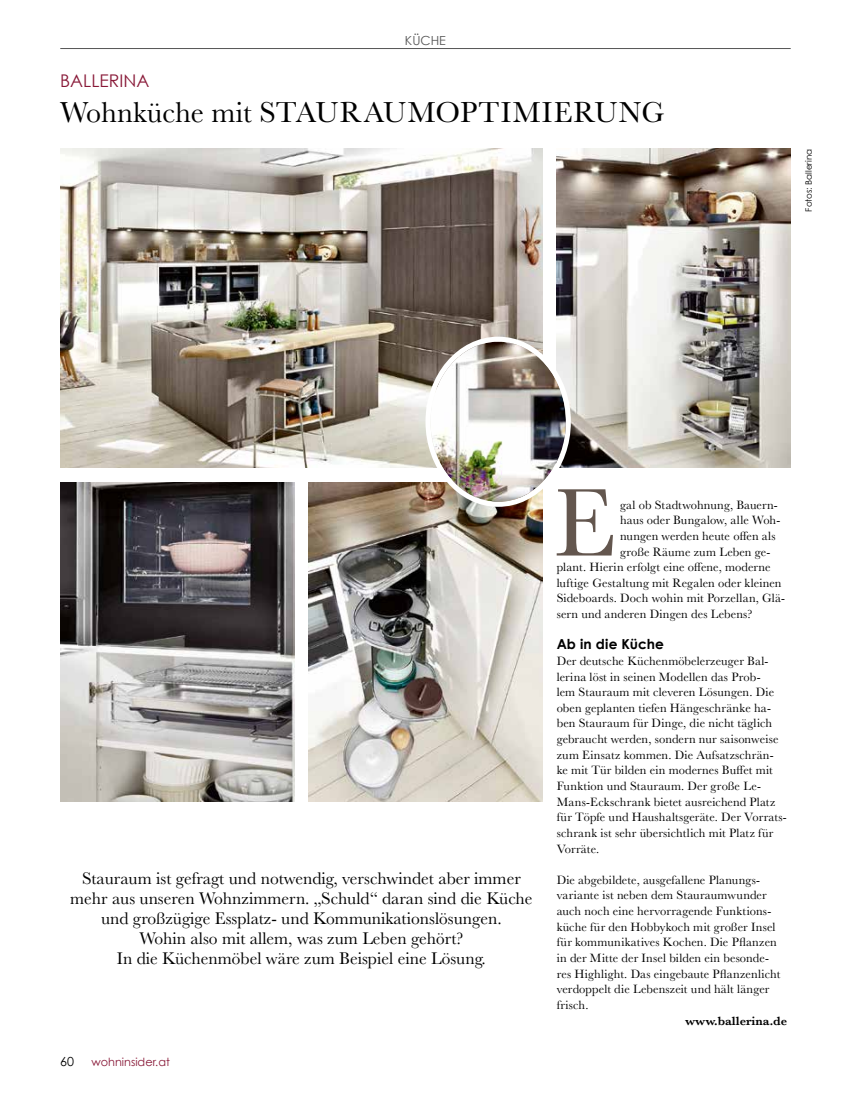
<style>
.page{position:relative;width:851px;height:1099px;background:#fff}
.page>*{position:absolute;margin:0;border:0;box-sizing:border-box;transform-origin:0 0}
.t1{font:100px "Baskerville";color:#63564e}
.t2{font:30px "Baskerville";color:#000}
.t3{font:17.5px/20px "Baskerville";color:#000;text-align:center}
.t4{font:17.5px "Century Gothic";color:#881837}
.t5{font:700 13.75px "Century Gothic";letter-spacing:.01em;color:#000}
.t6{font:12.5px/15.6px "Baskerville";letter-spacing:.01em;color:#000}
.t7{font:600 12.5px "Baskerville";color:#000}
.t8{font:12.5px "Century Gothic";color:#565656}
.t9{font:12.5px "Century Gothic";color:#000}
.t10{font:11.25px "Century Gothic";color:#881837}
.t11{font:8.75px "Century Gothic";color:#000}
</style>
<div class="page">
<hr style="left:60px;top:48px;width:730px;height:1px;background:#565656">
<img style="left:556px;top:149px;width:234px;height:319px">
<img style="left:308px;top:482px;width:234px;height:319px">
<img style="left:60px;top:482px;width:234px;height:319px">
<img style="left:60px;top:149px;width:482px;height:319px">
<img style="left:430px;top:341px;width:135px;height:161px">
<div style="left:425px;top:336px;width:145px;height:171px;border:5px solid #fff;border-radius:50%"></div>
<p class="t8" style="left:405px;top:33px;width:42px">KÜCHE</p>
<h3 class="t4" style="left:60px;top:69px;width:91px">BALLERINA</h3>
<h2 class="t2" style="left:60px;top:93px;width:605px">Wohnküche mit STAURAUMOPTIMIERUNG</h2>
<p class="t11" style="left:803px;top:212px;width:64px;rotate:-90deg">Fotos: Ballerina</p>
<p class="t3" style="left:70px;top:868px;width:464px">Stauraum ist gefragt und notwendig, verschwindet aber immer mehr aus unseren Wohnzimmern. „Schuld“ daran sind die Küche und großzügige Essplatz- und Kommunikationslösungen.<br>Wohin also mit allem, was zum Leben gehört?<br>In die Küchenmöbel wäre zum Beispiel eine Lösung.</p>
<p class="t9" style="left:60px;top:1053px;width:15px">60</p>
<p class="t10" style="left:91px;top:1054px;width:80px">wohninsider.at</p>
<h1 class="t1" style="left:553px;top:459px;width:64px">E</h1>
<p class="t6" style="left:620px;top:497px;width:159px">gal ob Stadtwohnung, Bauern-</p>
<p class="t6" style="left:620px;top:512px;width:162px">haus oder Bungalow, alle Woh-</p>
<p class="t6" style="left:620px;top:528px;width:157px">nungen werden heute offen als</p>
<p class="t6" style="left:620px;top:544px;width:152px">große Räume zum Leben ge-</p>
<p class="t6" style="left:556px;top:559px;width:215px">plant. Hierin erfolgt eine offene, moderne</p>
<p class="t6" style="left:556px;top:575px;width:226px">luftige Gestaltung mit Regalen oder kleinen</p>
<p class="t6" style="left:556px;top:590px;width:230px">Sideboards. Doch wohin mit Porzellan, Glä-</p>
<p class="t6" style="left:556px;top:606px;width:197px">sern und anderen Dingen des Lebens?</p>
<p class="t5" style="left:556px;top:635px;width:109px">Ab in die Küche</p>
<p class="t6" style="left:556px;top:653px;width:231px">Der deutsche Küchenmöbelerzeuger Bal&shy;lerina löst in seinen Modellen das Prob-<br>lem Stauraum mit cleveren Lösungen. Die oben geplanten tiefen Hängeschränke ha&shy;ben Stauraum für Dinge, die nicht täglich gebraucht werden, sondern nur saisonweise zum Einsatz kommen. Die Aufsatzschrän&shy;ke mit Tür bilden ein modernes Buffet mit Funktion und Stauraum. Der große Le-Mans-Eckschrank bietet ausreichend Platz für Töpfe und Haushaltsgeräte. Der Vorrats&shy;schrank ist sehr übersichtlich mit Platz für Vorräte.</p>
<p class="t6" style="left:556px;top:872px;width:225px">Die abgebildete, ausgefallene Planungs&shy;variante ist neben dem Stauraumwunder auch noch eine hervorragende Funktions&shy;küche für den Hobbykoch mit großer Insel für kommunikatives Kochen. Die Pflanzen in der Mitte der Insel bilden ein besonde&shy;res Highlight. Das eingebaute Pflanzenlicht verdoppelt die Lebenszeit und hält länger frisch.</p>
<p class="t7" style="left:685px;top:1011px;width:104px">www.ballerina.de</p>
</div>
